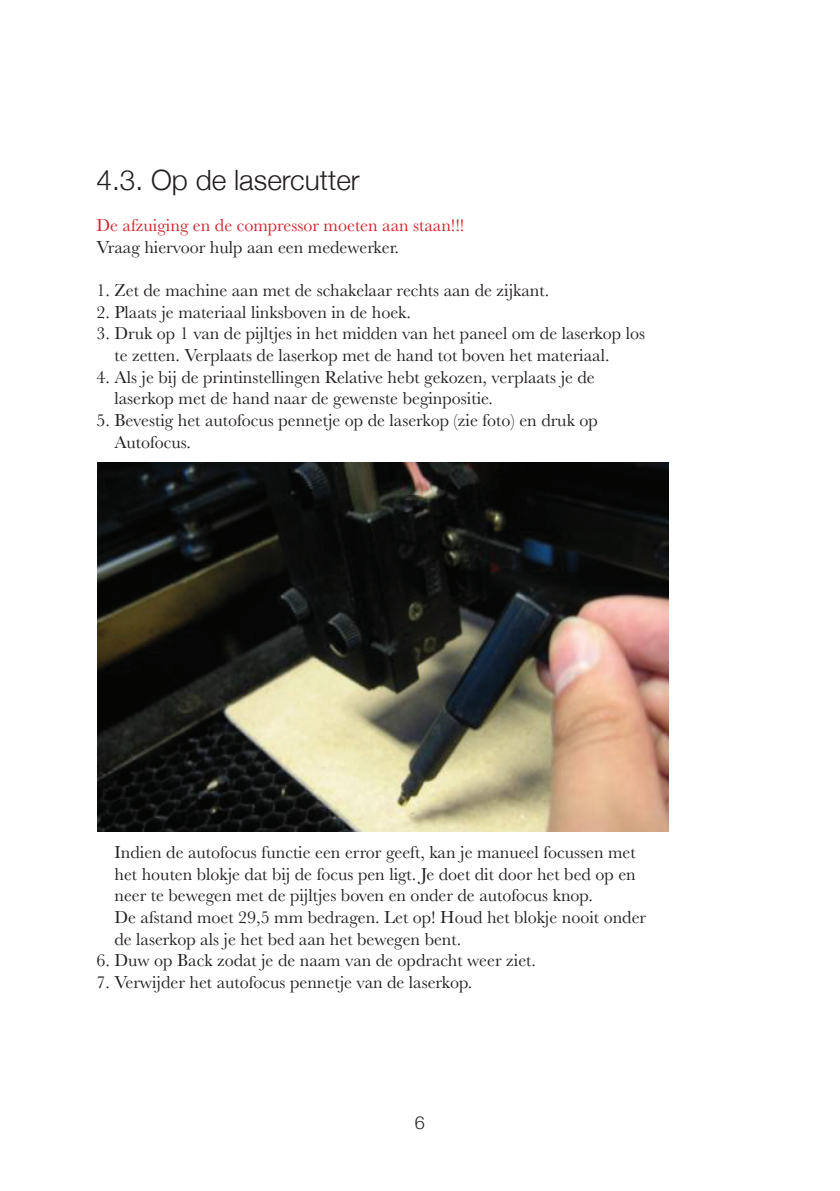
<style>
.page{position:relative;width:840px;height:1191px;background:#fff}
.page>*{position:absolute;margin:0;border:0;box-sizing:border-box;transform-origin:0 0}
.t1{font:300 28px "Helvetica Neue";color:#231f20}
.t2{font:18px/21.6px "Baskerville";color:#231f20}
.t3{font:18px "Baskerville";color:#d1232a}
.t4{font:300 18px "Helvetica Neue";color:#231f20}
</style>
<div class="page">
<img style="left:98px;top:463px;width:570px;height:368px">
<h1 class="t1" style="left:96px;top:157px;width:265px">4.3. Op de lasercutter</h1>
<p class="t3" style="left:96px;top:214px;width:369px">De afzuiging en de compressor moeten aan staan!!!</p>
<p class="t2" style="left:96px;top:237px;width:304px">Vraag hiervoor hulp aan een medewerker.</p>
<p class="t2" style="left:96px;top:280px;width:454px">1. Zet de machine aan met de schakelaar rechts aan de zijkant.</p>
<p class="t2" style="left:96px;top:301px;width:316px">2. Plaats je materiaal linksboven in de hoek.</p>
<p class="t2" style="left:114px;top:323px;width:531px;text-indent:-18px">3. Druk op 1 van de pijltjes in het midden van het paneel om de laserkop los te zetten. Verplaats de laserkop met de hand tot boven het materiaal.</p>
<p class="t2" style="left:114px;top:366px;width:481px;text-indent:-18px">4. Als je bij de printinstellingen Relative hebt gekozen, verplaats je de laserkop met de hand naar de gewenste beginpositie.</p>
<p class="t2" style="left:114px;top:409px;width:484px;text-indent:-18px">5. Bevestig het autofocus pennetje op de laserkop (zie foto) en druk op<br>Autofocus.</p>
<p class="t2" style="left:114px;top:841px;width:533px">Indien de autofocus functie een error geeft, kan je manueel focussen met het houten blokje dat bij de focus pen ligt. Je doet dit door het bed op en neer te bewegen met de pijltjes boven en onder de autofocus knop.<br>De afstand moet 29,5 mm bedragen. Let op! Houd het blokje nooit onder de laserkop als je het bed aan het bewegen bent.</p>
<p class="t2" style="left:96px;top:949px;width:441px">6. Duw op Back zodat je de naam van de opdracht weer ziet.</p>
<p class="t2" style="left:96px;top:971px;width:377px">7. Verwijder het autofocus pennetje van de laserkop.</p>
<p class="t4" style="left:415px;top:1108px;width:12px">6</p>
</div>
